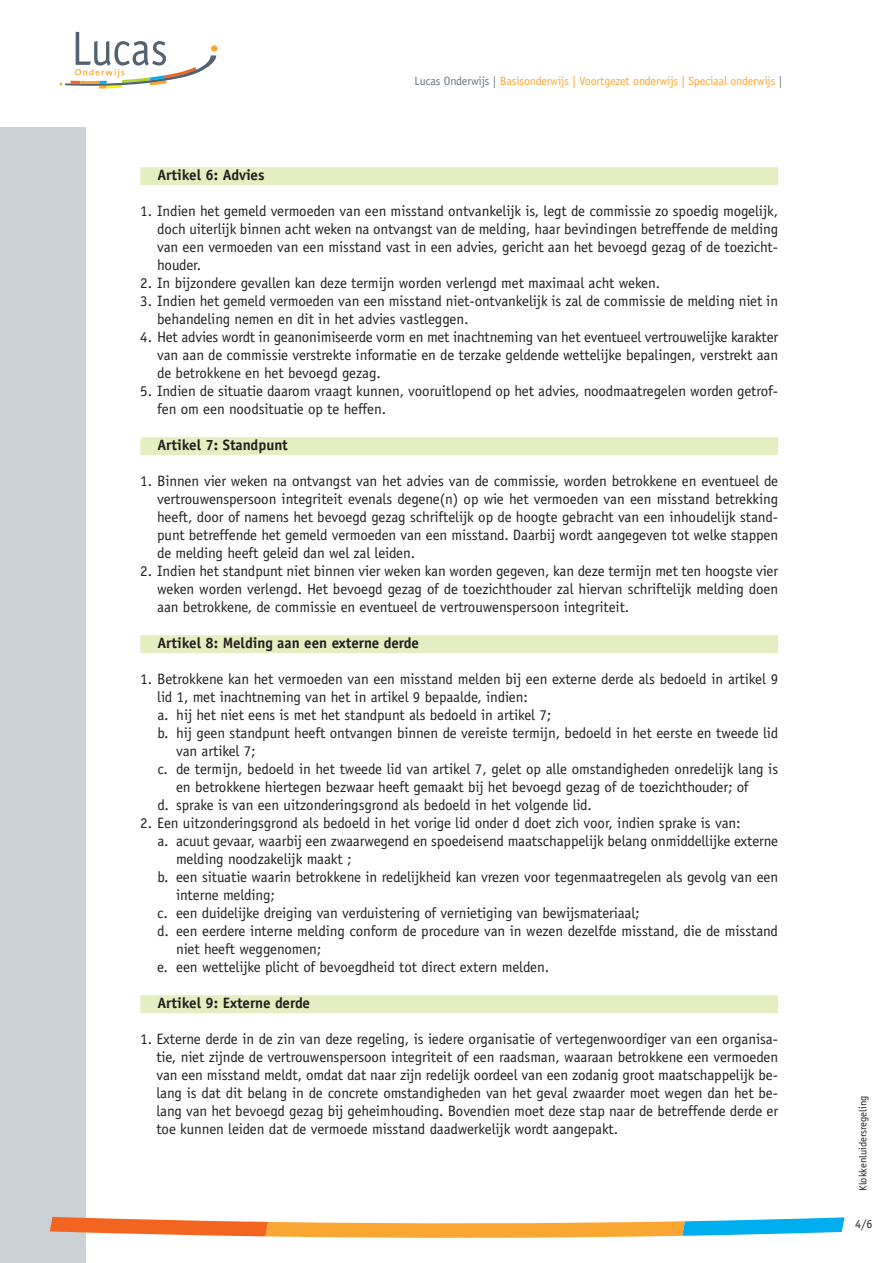
<style>
.page{position:relative;width:893px;height:1263px;background:#fff}
.page>*{position:absolute;margin:0;border:0;box-sizing:border-box;transform-origin:0 0}
.t1{font:15px/18px "Officina Sans LT";letter-spacing:-.005em;color:#231f20;text-align:justify}
.t2{font:700 15px "Officina Sans LT";color:#231f20}
.t3{font:12px "Officina Sans LT";letter-spacing:-.01em;color:#faa633}
.t4{font:12px "Officina Sans LT";color:#231f20}
.t5{font:10.5px "Officina Sans LT";color:#231f20}
.s1{color:#6a747b}
</style>
<div class="page">
<div style="left:0;top:128px;width:85px;height:1135px;background:#ccd1d5"></div>
<div style="left:211px;top:45px;width:6px;height:7px;background:#faa633;border-radius:50%"></div>
<svg style="left:60px;top:32px;width:156px;height:57px"></svg>
<svg style="left:50px;top:1217px;width:794px;height:21px"></svg>
<div style="left:140px;top:167px;width:638px;height:18px;background:#e5eec1"></div>
<div style="left:140px;top:437px;width:638px;height:18px;background:#e5eec1"></div>
<div style="left:140px;top:635px;width:638px;height:18px;background:#e5eec1"></div>
<div style="left:140px;top:995px;width:638px;height:18px;background:#e5eec1"></div>
<p class="t3" style="left:415px;top:77px;width:369px"><span class="s1">Lucas Onderwijs |</span> Basisonderwijs | Voortgezet onderwijs | Speciaal onderwijs <span class="s1">|</span></p>
<p class="t2" style="left:157px;top:169px;width:109px">Artikel 6: Advies</p>
<p class="t1" style="left:157px;top:203px;width:622px;text-indent:-17px">1. Indien het gemeld vermoeden van een misstand ontvankelijk is, legt de commissie zo spoedig mogelijk, doch uiterlijk binnen acht weken na ontvangst van de melding, haar bevindingen betreffende de melding van een vermoeden van een misstand vast in een advies, gericht aan het bevoegd gezag of de toezicht&shy;houder.</p>
<p class="t1" style="left:140px;top:275px;width:521px">2. In bijzondere gevallen kan deze termijn worden verlengd met maximaal acht weken.</p>
<p class="t1" style="left:157px;top:293px;width:622px;text-indent:-17px">3. Indien het gemeld vermoeden van een misstand niet-ontvankelijk is zal de commissie de melding niet in behandeling nemen en dit in het advies vastleggen.</p>
<p class="t1" style="left:157px;top:329px;width:622px;text-indent:-17px">4. Het advies wordt in geanonimiseerde vorm en met inachtneming van het eventueel vertrouwelijke karakter van aan de commissie verstrekte informatie en de terzake geldende wettelijke bepalingen, verstrekt aan de betrokkene en het bevoegd gezag.</p>
<p class="t1" style="left:157px;top:383px;width:622px;text-indent:-17px">5. Indien de situatie daarom vraagt kunnen, vooruitlopend op het advies, noodmaatregelen worden getrof&shy;fen om een noodsituatie op te heffen.</p>
<p class="t2" style="left:157px;top:439px;width:132px">Artikel 7: Standpunt</p>
<p class="t1" style="left:157px;top:473px;width:622px;text-indent:-17px">1. Binnen vier weken na ontvangst van het advies van de commissie, worden betrokkene en eventueel de vertrouwenspersoon integriteit evenals degene(n) op wie het vermoeden van een misstand betrekking heeft, door of namens het bevoegd gezag schriftelijk op de hoogte gebracht van een inhoudelijk stand&shy;punt betreffende het gemeld vermoeden van een misstand. Daarbij wordt aangegeven tot welke stappen de melding heeft geleid dan wel zal leiden.</p>
<p class="t1" style="left:157px;top:563px;width:622px;text-indent:-17px">2. Indien het standpunt niet binnen vier weken kan worden gegeven, kan deze termijn met ten hoogste vier weken worden verlengd. Het bevoegd gezag of de toezichthouder zal hiervan schriftelijk melding doen aan betrokkene, de commissie en eventueel de vertrouwenspersoon integriteit.</p>
<p class="t2" style="left:157px;top:637px;width:263px">Artikel 8: Melding aan een externe derde</p>
<p class="t1" style="left:140px;top:671px;width:639px">1. Betrokkene kan het vermoeden van een misstand melden bij een externe derde als bedoeld in artikel 9</p>
<p class="t1" style="left:157px;top:689px;width:372px">lid 1, met inachtneming van het in artikel 9 bepaalde, indien:</p>
<p class="t1" style="left:157px;top:707px;width:395px">a. hij het niet eens is met het standpunt als bedoeld in artikel 7;</p>
<p class="t1" style="left:157px;top:725px;width:622px">b. hij geen standpunt heeft ontvangen binnen de vereiste termijn, bedoeld in het eerste en tweede lid</p>
<p class="t1" style="left:176px;top:743px;width:81px">van artikel 7;</p>
<p class="t1" style="left:157px;top:761px;width:622px">c. de termijn, bedoeld in het tweede lid van artikel 7, gelet op alle omstandigheden onredelijk lang is</p>
<p class="t1" style="left:176px;top:779px;width:574px">en betrokkene hiertegen bezwaar heeft gemaakt bij het bevoegd gezag of de toezichthouder; of</p>
<p class="t1" style="left:157px;top:797px;width:436px">d. sprake is van een uitzonderingsgrond als bedoeld in het volgende lid.</p>
<p class="t1" style="left:140px;top:815px;width:602px">2. Een uitzonderingsgrond als bedoeld in het vorige lid onder d doet zich voor, indien sprake is van:</p>
<p class="t1" style="left:157px;top:833px;width:622px">a. acuut gevaar, waarbij een zwaarwegend en spoedeisend maatschappelijk belang onmiddellijke externe</p>
<p class="t1" style="left:176px;top:851px;width:177px">melding noodzakelijk maakt ;</p>
<p class="t1" style="left:157px;top:869px;width:622px">b. een situatie waarin betrokkene in redelijkheid kan vrezen voor tegenmaatregelen als gevolg van een</p>
<p class="t1" style="left:176px;top:887px;width:100px">interne melding;</p>
<p class="t1" style="left:157px;top:905px;width:484px">c. een duidelijke dreiging van verduistering of vernietiging van bewijsmateriaal;</p>
<p class="t1" style="left:157px;top:923px;width:622px">d. een eerdere interne melding conform de procedure van in wezen dezelfde misstand, die de misstand</p>
<p class="t1" style="left:176px;top:941px;width:147px">niet heeft weggenomen;</p>
<p class="t1" style="left:157px;top:959px;width:393px">e. een wettelijke plicht of bevoegdheid tot direct extern melden.</p>
<p class="t2" style="left:157px;top:997px;width:154px">Artikel 9: Externe derde</p>
<p class="t1" style="left:156px;top:1031px;width:623px;text-indent:-16px">1. Externe derde in de zin van deze regeling, is iedere organisatie of vertegenwoordiger van een organisa&shy;tie, niet zijnde de vertrouwenspersoon integriteit of een raadsman, waaraan betrokkene een vermoeden van een misstand meldt, omdat dat naar zijn redelijk oordeel van een zodanig groot maatschappelijk be&shy;lang is dat dit belang in de concrete omstandigheden van het geval zwaarder moet wegen dan het be&shy;lang van het bevoegd gezag bij geheimhouding. Bovendien moet deze stap naar de betreffende derde er toe kunnen leiden dat de vermoede misstand daadwerkelijk wordt aangepakt.</p>
<p class="t5" style="left:859px;top:1191px;width:96px;rotate:-90deg">Klokkenluidersregeling</p>
<p class="t4" style="left:855px;top:1219px;width:19px">4/6</p>
</div>
